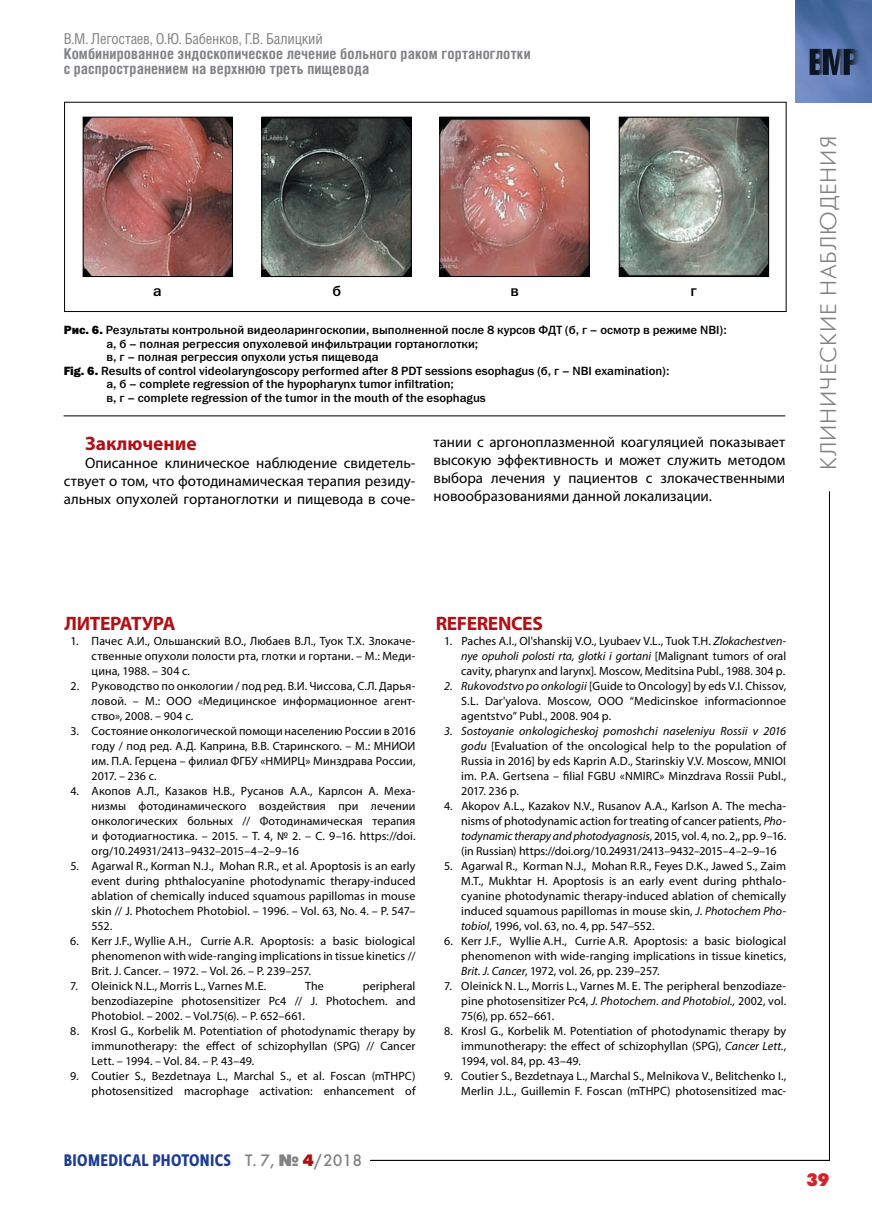
<style>
.page{position:relative;width:872px;height:1212px;background:#fff}
.page>*{position:absolute;margin:0;border:0;box-sizing:border-box;transform-origin:0 0}
.t1{font:22.5px "Futuris Light C";letter-spacing:.04em;color:#808285}
.t2{font:700 19.5px "Myriad Pro";letter-spacing:-.02em;color:#b11116}
.t3{font:700 19.5px "Myriad Pro";color:#b11116}
.t4{font:18px "Futuris XC";color:#d2232a;scale:.95 1}
.t5{font:700 16.5px "Fedra Sans Cond Pro";letter-spacing:.02em;color:#1f3c92}
.t6{font:15px/18px "Myriad Pro";color:#000;text-align:justify}
.t7{font:700 15px/15px "Helios Cond";letter-spacing:.01em;color:#808285}
.t8{font:15px "Helios Cond";letter-spacing:-.015em;color:#808285}
.t9{font:15px "Franklin Gothic Medium C";color:#000}
.t10{font:12px/15px "Myriad Pro";letter-spacing:.005em;color:#000;text-align:justify}
.t11{font:12px "Franklin Gothic Medium C";color:#000}
.s1{font-family:"Franklin Gothic Heavy C"}
.s2{font-style:italic}
.s3{font-family:"Futuris C";font-weight:400;color:#808285}
.s4{font-family:"Futuris XC";font-weight:400;color:#808285}
.s5{font-family:"Futuris XC";font-weight:400;color:#b11116}
</style>
<div class="page">
<hr style="left:370px;top:1160px;width:459px;height:1px;background:#000">
<hr style="left:829px;top:491px;width:1px;height:670px;background:#000">
<img style="left:796px;top:0;width:76px;height:102px">
<div style="left:64px;top:102px;width:722px;height:210px;border:1px solid #000"></div>
<img style="left:85px;top:119px;width:146px;height:156px">
<div style="left:83px;top:117px;width:150px;height:160px;border:1px solid #000"></div>
<img style="left:264px;top:119px;width:145px;height:156px">
<div style="left:262px;top:117px;width:149px;height:160px;border:1px solid #000"></div>
<img style="left:441px;top:119px;width:146px;height:156px">
<div style="left:439px;top:117px;width:150px;height:160px;border:1px solid #000"></div>
<img style="left:621px;top:119px;width:146px;height:156px">
<div style="left:619px;top:117px;width:150px;height:160px;border:1px solid #000"></div>
<hr style="left:63px;top:416px;width:722px;height:1px;background:#000">
<p class="t8" style="left:64px;top:30px;width:260px">В.М. Легостаев, О.Ю. Бабенков, Г.В. Балицкий</p>
<p class="t7" style="left:64px;top:46px;width:468px">Комбинированное эндоскопическое лечение больного раком гортаноглотки с распространением на верхнюю треть пищевода</p>
<p class="t9" style="left:153px;top:282px;width:10px">a</p>
<p class="t9" style="left:332px;top:282px;width:10px">б</p>
<p class="t9" style="left:510px;top:282px;width:10px">в</p>
<p class="t9" style="left:690px;top:282px;width:8px">г</p>
<p class="t11" style="left:64px;top:324px;width:664px"><span class="s1">Рис. 6.</span> Результаты контрольной видеоларингоскопии, выполненной после 8 курсов ФДТ (б, г – осмотр в режиме NBI):</p>
<p class="t11" style="left:106px;top:337px;width:373px">а, б – полная регрессия опухолевой инфильтрации гортаноглотки;</p>
<p class="t11" style="left:106px;top:351px;width:274px">в, г – полная регрессия опухоли устья пищевода</p>
<p class="t11" style="left:64px;top:364px;width:607px"><span class="s1">Fig. 6.</span> Results of control videolaryngoscopy performed after 8 PDT sessions esophagus (б, г – NBI examination):</p>
<p class="t11" style="left:106px;top:378px;width:349px">а, б – complete regression of the hypopharynx tumor infiltration;</p>
<p class="t11" style="left:106px;top:391px;width:381px">в, г – complete regression of the tumor in the mouth of the esophagus</p>
<h2 class="t3" style="left:85px;top:431px;width:113px">Заключение</h2>
<p class="t6" style="left:64px;top:454px;width:353px;text-indent:21px">Описанное клиническое наблюдение свидетель‑ ствует о том, что фотодинамическая терапия резиду‑ альных опухолей гортаноглотки и пищевода в соче‑</p>
<p class="t6" style="left:433px;top:433px;width:353px">тании с аргоноплазменной коагуляцией показывает высокую эффективность и может служить методом выбора лечения у пациентов с злокачественными новообразованиями данной локализации.</p>
<h1 class="t1" style="left:817px;top:470px;width:335px;rotate:-90deg">КЛИНИЧЕСКИЕ НАБЛЮДЕНИЯ</h1>
<h2 class="t2" style="left:65px;top:611px;width:112px">ЛИТЕРАТУРА</h2>
<p class="t10" style="left:92px;top:633px;width:325px;text-indent:-21px">1. Пачес А.И., Ольшанский В.О., Любаев В.Л., Туок Т.Х. Злокаче‑ ственные опухоли полости рта, глотки и гортани. – М.: Меди‑ цина, 1988. – 304 с.</p>
<p class="t10" style="left:92px;top:678px;width:325px;text-indent:-21px">2. Руководство по онкологии / под ред. В.И. Чиссова, С.Л. Дарья‑ ловой. – М.: ООО «Медицинское информационное агент‑ ство», 2008. – 904 c.</p>
<p class="t10" style="left:92px;top:723px;width:325px;text-indent:-21px">3. Состояние онкологической помощи населению России в 2016 году / под ред. А.Д. Каприна, В.В. Старинского. – М.: МНИОИ им. П.А. Герцена – филиал ФГБУ «НМИРЦ» Минздрава России, 2017. – 236 с.</p>
<p class="t10" style="left:92px;top:783px;width:325px;text-indent:-21px">4. Акопов А.Л., Казаков Н.В., Русанов А.А., Карлсон А. Меха‑ низмы фотодинамического воздействия при лечении онкологических больных // Фотодинамическая терапия и фотодиагностика. – 2015. – Т. 4, № 2. – С. 9–16. https://doi. org/10.24931/2413–9432–2015–4–2–9–16</p>
<p class="t10" style="left:92px;top:858px;width:325px;text-indent:-21px">5. Agarwal R., Korman N.J., Mohan R.R., et al. Apoptosis is an early event during phthalocyanine photodynamic therapy-induced ablation of chemically induced squamous papillomas in mouse skin // J. Photochem Photobiol. – 1996. – Vol. 63, No. 4. – P. 547– 552.</p>
<p class="t10" style="left:92px;top:933px;width:325px;text-indent:-21px">6. Kerr J.F., Wyllie A.H., Currie A.R. Apoptosis: a basic biological phenomenon with wide-ranging implications in tissue kinetics // Brit. J. Cancer. – 1972. – Vol. 26. – P. 239–257.</p>
<p class="t10" style="left:70px;top:978px;width:197px">7. Oleinick N.L., Morris L., Varnes M.E.</p>
<p class="t10" style="left:305px;top:978px;width:20px">The</p>
<p class="t10" style="left:92px;top:978px;width:325px;text-indent:271px">peripheral benzodiazepine photosensitizer Pc4 // J. Photochem. and Photobiol. – 2002. – Vol.75(6). – P. 652–661.</p>
<p class="t10" style="left:92px;top:1023px;width:325px;text-indent:-21px">8. Krosl G., Korbelik M. Potentiation of photodynamic therapy by immunotherapy: the effect of schizophyllan (SPG) // Cancer Lett. – 1994. – Vol. 84. – Р. 43–49.</p>
<p class="t10" style="left:70px;top:1068px;width:347px;text-align:right">9. Coutier S., Bezdetnaya L., Marchal S., et al. Foscan (mTHPC) photosensitized macrophage activation: enhancement of</p>
<h2 class="t2" style="left:436px;top:611px;width:109px">REFERENCES</h2>
<p class="t10" style="left:461px;top:633px;width:326px;text-indent:-17px">1. Paches A.I., Ol'shanskij V.O., Lyubaev V.L., Tuok T.H. <span class="s2">Zlokachestven&shy;nye opuholi polosti rta, glotki i gortani</span> [Malignant tumors of oral cavity, pharynx and larynx]<span class="s2">.</span> Мoscow, Мeditsina Publ., 1988. 304 p.</p>
<p class="t10" style="left:461px;top:678px;width:326px;text-indent:-17px"><span class="s2">2. Rukovodstvo po onkologii</span> [Guide to Oncology] by eds V.I. Chissov, S.L. Dar'yalova. Moscow, OOO “Medicinskoe informacionnoe agentstvo” Publ., 2008. 904 p.</p>
<p class="t10" style="left:461px;top:723px;width:326px;text-indent:-17px"><span class="s2">3. Sostoyanie onkologicheskoj pomoshchi naseleniyu Rossii v 2016 godu</span> [Evaluation of the oncological help to the population of Russia in 2016] by eds Kaprin A.D., Starinskiy V.V. Moscow, MNIOI im. P.A. Gertsena – filial FGBU «NMIRC» Minzdrava Rossii Publ., 2017. 236 p.</p>
<p class="t10" style="left:461px;top:798px;width:326px;text-indent:-17px">4. Akopov A.L., Kazakov N.V., Rusanov A.A., Karlson A. The mecha‑ nisms of photodynamic action for treating of cancer patients, <span class="s2">Pho&shy;todynamic therapy and photodyagnosis</span>, 2015, vol. 4, no. 2,, pp. 9–16. (in Russian) https://doi.org/10.24931/2413–9432–2015–4–2–9–16</p>
<p class="t10" style="left:461px;top:858px;width:326px;text-indent:-17px">5. Agarwal R., Korman N.J., Mohan R.R., Feyes D.K., Jawed S., Zaim M.T., Mukhtar H. Apoptosis is an early event during phthalo‑ cyanine photodynamic therapy-induced ablation of chemically induced squamous papillomas in mouse skin, <span class="s2">J. Photochem Pho&shy;tobiol</span>, 1996, vol. 63, no. 4, pp. 547–552.</p>
<p class="t10" style="left:461px;top:933px;width:326px;text-indent:-17px">6. Kerr J.F., Wyllie A.H., Currie A.R. Apoptosis: a basic biological phenomenon with wide-ranging implications in tissue kinetics, <span class="s2">Brit. J. Cancer</span>, 1972, vol. 26, pp. 239–257.</p>
<p class="t10" style="left:461px;top:978px;width:326px;text-indent:-17px">7. Oleinick N. L., Morris L., Varnes M. E. The peripheral benzodiaze‑ pine photosensitizer Pc4, <span class="s2">J. Photochem. and Photobiol.,</span> 2002, vol.<br>75(6), pp. 652–661.</p>
<p class="t10" style="left:461px;top:1023px;width:326px;text-indent:-17px">8. Krosl G., Korbelik M. Potentiation of photodynamic therapy by immunotherapy: the effect of schizophyllan (SPG), <span class="s2">Cancer Lett.</span>, 1994, vol. 84, pp. 43–49.</p>
<p class="t10" style="left:444px;top:1068px;width:343px;text-align:right">9. Coutier S., Bezdetnaya L., Marchal S., Melnikova V., Belitchenko I.,<br>Merlin J.L., Guillemin F. Foscan (mTHPC) photosensitized mac‑</p>
<h3 class="t5" style="left:64px;top:1150px;width:300px">BIOMEDICAL PHOTONICS <span class="s3">Т. 7,</span> <span class="s4">№</span> <span class="s5">4</span><span class="s3">/2018</span></h3>
<h3 class="t4" style="left:806px;top:1170px;width:26px">39</h3>
</div>
